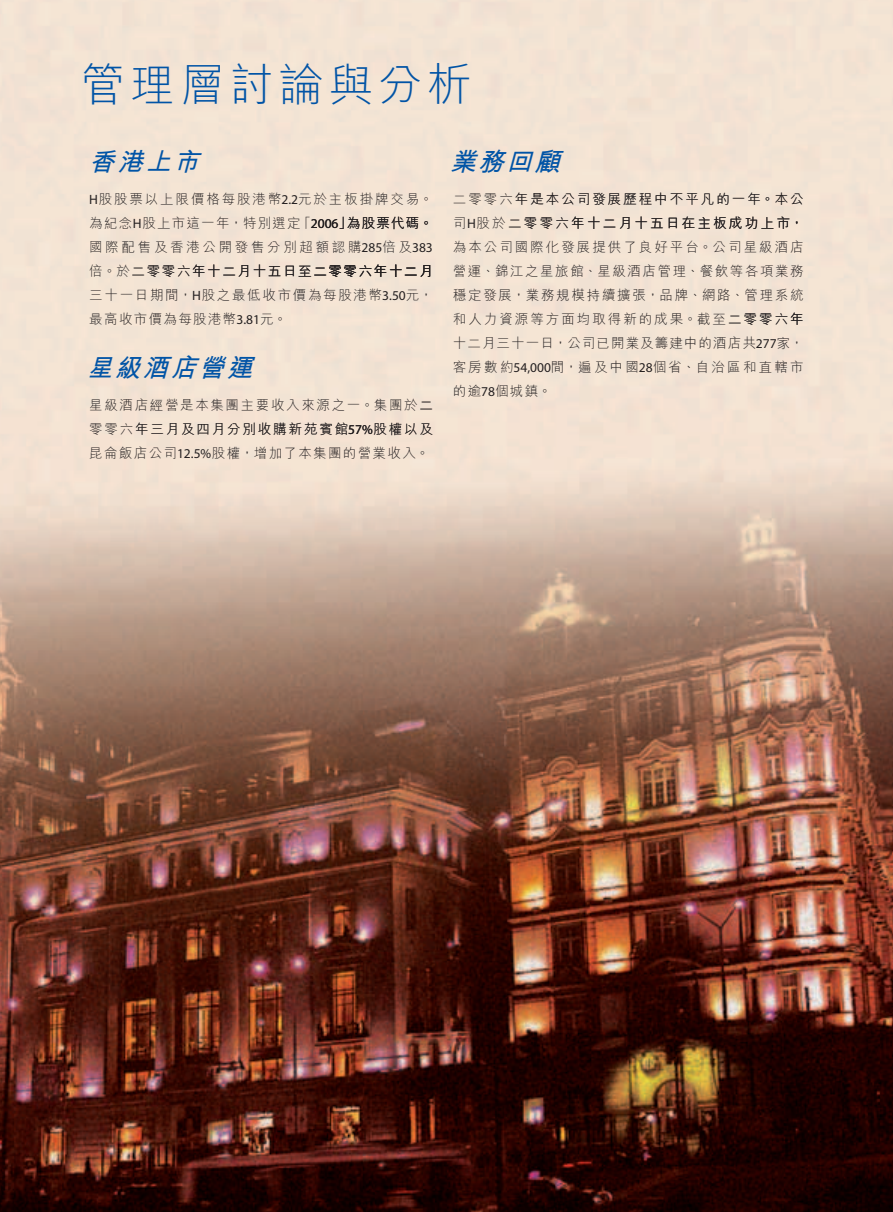
<style>
.page{position:relative;width:893px;height:1212px;background:#fff}
.page>*{position:absolute;margin:0;border:0;box-sizing:border-box;transform-origin:0 0}
.t1{font:45px "M Hei HK Light E Ten B5 H";letter-spacing:.1em;color:#0154a6}
.t2{font:italic 25.5px "M Hei HK Bold E Ten B5 H";color:#0154a6}
.t3{font:13.5px/24px "M Hei HK Light E Ten B5 H";letter-spacing:.12em;color:#231f20;text-align:justify}
.s1{font-family:"Myriad Pro"}
</style>
<div class="page">
<img style="left:0;top:0;width:893px;height:1212px">
<h1 class="t1" style="left:81px;top:67px;width:393px">管理層討論與分析</h1>
<h2 class="t2" style="left:89px;top:152px;width:118px">香港上市</h2>
<p class="t3" style="left:89px;top:189px;width:345px"><span class="s1">H</span>股股票以上限價格每股港幣<span class="s1">2.2</span>元於主板掛牌交易。為紀念<span class="s1">H</span>股上市這一年，特別選定「<span class="s1">2006</span>」為股票代碼。國際配售及香港公開發售分別超額認購<span class="s1">285</span>倍及<span class="s1">383</span>倍。於二零零六年十二月十五日至二零零六年十二月三十一日期間，<span class="s1">H</span>股之最低收市價為每股港幣<span class="s1">3.50</span>元，最高收市價為每股港幣<span class="s1">3.81</span>元。</p>
<h2 class="t2" style="left:87px;top:358px;width:174px">星級酒店營運</h2>
<p class="t3" style="left:89px;top:394px;width:345px">星級酒店經營是本集團主要收入來源之一。集團於二零零六年三月及四月分別收購新苑賓館<span class="s1">57%</span>股權以及昆侖飯店公司<span class="s1">12.5%</span>股權，增加了本集團的營業收入。</p>
<h2 class="t2" style="left:450px;top:152px;width:118px">業務回顧</h2>
<p class="t3" style="left:453px;top:189px;width:352px">二零零六年是本公司發展歷程中不平凡的一年。本公司<span class="s1">H</span>股於二零零六年十二月十五日在主板成功上市，為本公司國際化發展提供了良好平台。公司星級酒店營運、錦江之星旅館、星級酒店管理、餐飲等各項業務穩定發展，業務規模持續擴張，品牌、網路、管理系統和人力資源等方面均取得新的成果。截至二零零六年十二月三十一日，公司已開業及籌建中的酒店共<span class="s1">277</span>家，客房數約<span class="s1">54,000</span>間，遍及中國<span class="s1">28</span>個省、自治區和直轄市的逾<span class="s1">78</span>個城鎮。</p>
</div>
